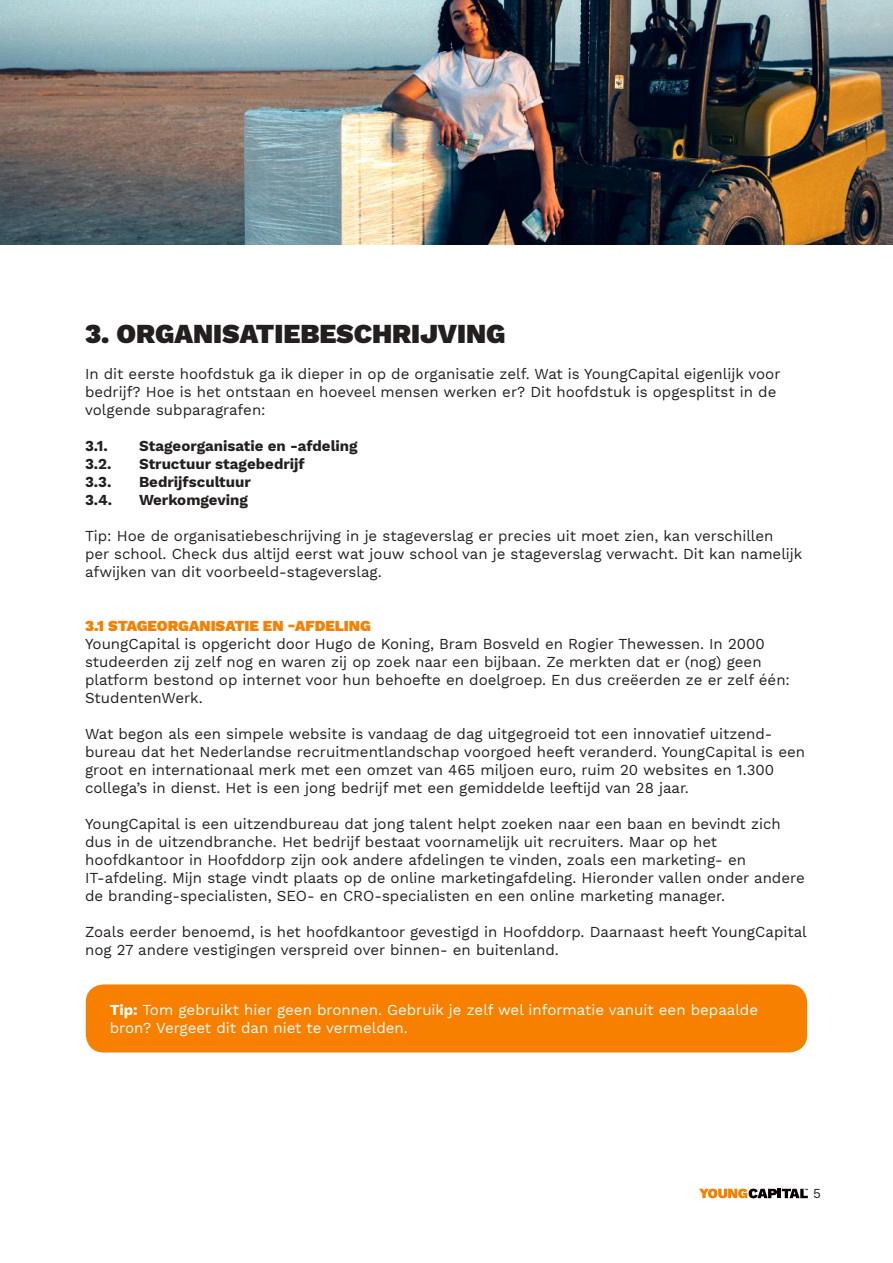
<style>
.page{position:relative;width:893px;height:1263px;background:#fff}
.page>*{position:absolute;margin:0;border:0;box-sizing:border-box;transform-origin:0 0}
.t1{font:900 27px "Work Sans";color:#241f1f}
.t2{font:15px/18px "Work Sans";color:#241f1f}
.t3{font:15px/18px "Work Sans";color:#fff}
.t4{font:700 15px "Work Sans";color:#241f1f}
.t5{font:900 15px "Work Sans";color:#f77f00}
.t6{font:13.5px "Work Sans";color:#241f1f}
.s1{font-weight:700}
</style>
<div class="page">
<svg style="left:699px;top:1188px;width:109px;height:10px"></svg>
<img style="left:0;top:0;width:893px;height:244px">
<div style="left:86px;top:984px;width:721px;height:68px;background:#f78000;border-radius:18px"></div>
<h1 class="t1" style="left:85px;top:319px;width:422px">3. ORGANISATIEBESCHRIJVING</h1>
<p class="t2" style="left:85px;top:366px;width:697px">In dit eerste hoofdstuk ga ik dieper in op de organisatie zelf. Wat is YoungCapital eigenlijk voor bedrijf? Hoe is het ontstaan en hoeveel mensen werken er? Dit hoofdstuk is opgesplitst in de volgende subparagrafen:</p>
<p class="t4" style="left:85px;top:437px;width:24px">3.1.</p>
<p class="t4" style="left:139px;top:437px;width:220px">Stageorganisatie en -afdeling</p>
<p class="t4" style="left:85px;top:455px;width:28px">3.2.</p>
<p class="t4" style="left:139px;top:455px;width:167px">Structuur stagebedrijf</p>
<p class="t4" style="left:85px;top:473px;width:28px">3.3.</p>
<p class="t4" style="left:139px;top:473px;width:113px">Bedrijfscultuur</p>
<p class="t4" style="left:85px;top:491px;width:29px">3.4.</p>
<p class="t4" style="left:139px;top:491px;width:110px">Werkomgeving</p>
<p class="t2" style="left:85px;top:528px;width:719px">Tip: Hoe de organisatiebeschrijving in je stageverslag er precies uit moet zien, kan verschillen<br>per school. Check dus altijd eerst wat jouw school van je stageverslag verwacht. Dit kan namelijk afwijken van dit voorbeeld-stageverslag.</p>
<p class="t5" style="left:85px;top:618px;width:287px">3.1 STAGEORGANISATIE EN -AFDELING</p>
<p class="t2" style="left:85px;top:636px;width:706px">YoungCapital is opgericht door Hugo de Koning, Bram Bosveld en Rogier Thewessen. In 2000 studeerden zij zelf nog en waren zij op zoek naar een bijbaan. Ze merkten dat er (nog) geen platform bestond op internet voor hun behoefte en doelgroep. En dus creëerden ze er zelf één:<br>StudentenWerk.</p>
<p class="t2" style="left:85px;top:726px;width:721px">Wat begon als een simpele website is vandaag de dag uitgegroeid tot een innovatief uitzend&shy;bureau dat het Nederlandse recruitmentlandschap voorgoed heeft veranderd. YoungCapital is een groot en internationaal merk met een omzet van 465 miljoen euro, ruim 20 websites en 1.300 collega’s in dienst. Het is een jong bedrijf met een gemiddelde leeftijd van 28 jaar.</p>
<p class="t2" style="left:85px;top:816px;width:721px">YoungCapital is een uitzendbureau dat jong talent helpt zoeken naar een baan en bevindt zich dus in de uitzendbranche. Het bedrijf bestaat voornamelijk uit recruiters. Maar op het hoofdkantoor in Hoofddorp zijn ook andere afdelingen te vinden, zoals een marketing- en IT-afdeling. Mijn stage vindt plaats op de online marketingafdeling. Hieronder vallen onder andere de branding-specialisten, SEO- en CRO-specialisten en een online marketing manager.</p>
<p class="t2" style="left:85px;top:924px;width:723px">Zoals eerder benoemd, is het hoofdkantoor gevestigd in Hoofddorp. Daarnaast heeft YoungCapital nog 27 andere vestigingen verspreid over binnen- en buitenland.</p>
<p class="t3" style="left:110px;top:1002px;width:650px"><span class="s1">Tip:</span> Tom gebruikt hier geen bronnen. Gebruik je zelf wel informatie vanuit een bepaalde bron? Vergeet dit dan niet te vermelden.</p>
<p class="t6" style="left:813px;top:1186px;width:9px">5</p>
</div>
